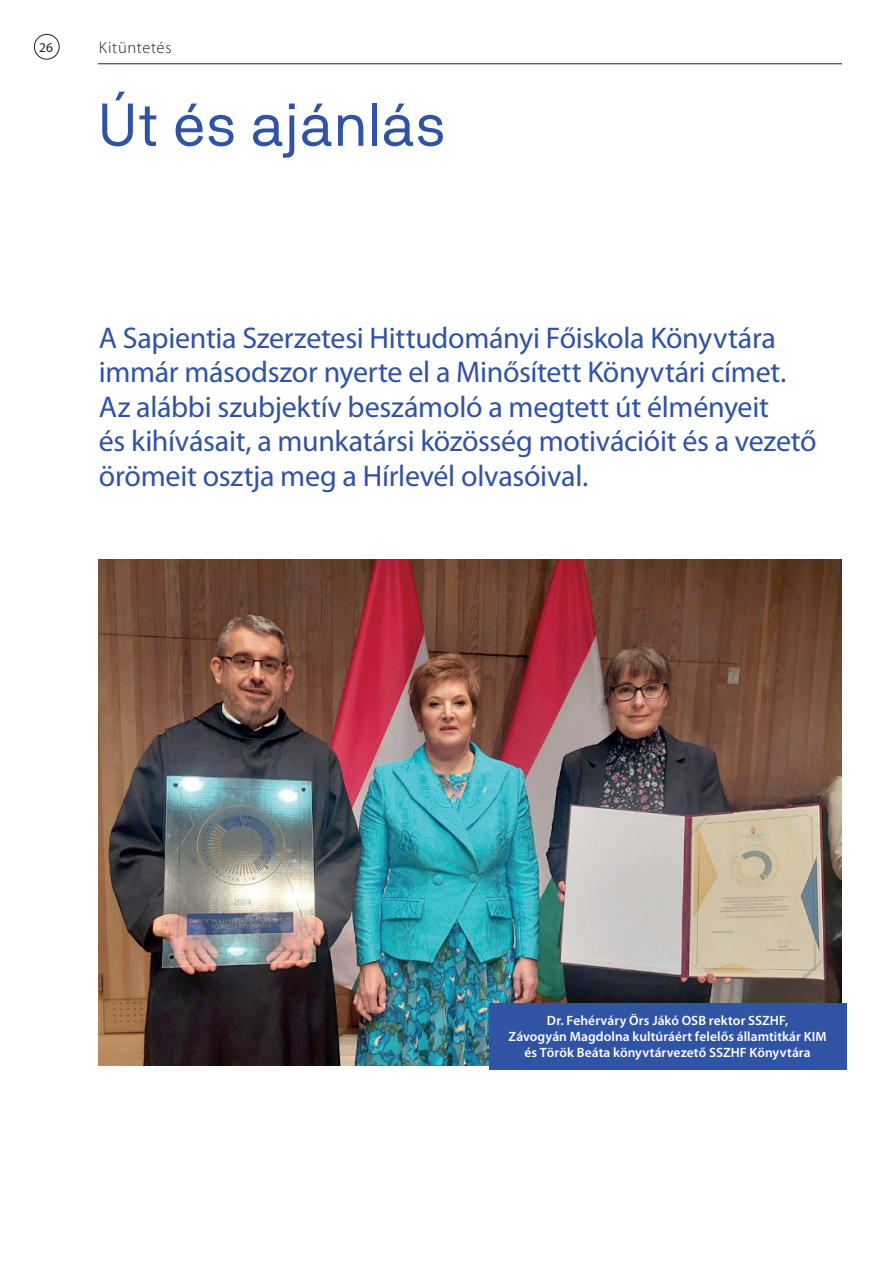
<style>
.page{position:relative;width:893px;height:1263px;background:#fff}
.page>*{position:absolute;margin:0;border:0;box-sizing:border-box;transform-origin:0 0}
.t1{font:60px "NB Akademie Pro Regular";color:#3153a4}
.t2{font:30px/34.5px "Myriad Pro";letter-spacing:-.01em;color:#3153a4}
.t3{font:300 16.5px "Myriad Pro";letter-spacing:.04em;color:#231f20}
.t4{font:600 13.5px/16.2px "Myriad Pro";letter-spacing:.005em;color:#fff;text-align:center}
.t5{font:13.5px "Myriad Pro";color:#231f20}
</style>
<div class="page">
<div style="left:34px;top:34px;width:26px;height:26px;border:1px solid #231f20;border-radius:50%"></div>
<hr style="left:98px;top:63px;width:744px;height:1px;background:#231f20">
<img style="left:99px;top:559px;width:743px;height:506px">
<div style="left:489px;top:1003px;width:357px;height:66px;background:#3153a4"></div>
<p class="t5" style="left:39px;top:40px;width:15px">26</p>
<p class="t3" style="left:99px;top:39px;width:74px">Kitüntetés</p>
<h1 class="t1" style="left:98px;top:89px;width:349px">Út és ajánlás</h1>
<p class="t2" style="left:99px;top:321px;width:719px">A Sapientia Szerzetesi Hittudományi Főiskola Könyvtára immár másodszor nyerte el a Minősített Könyvtári címet.<br>Az alábbi szubjektív beszámoló a megtett út élményeit<br>és kihívásait, a munkatársi közösség motivációit és a vezető örömeit osztja meg a Hírlevél olvasóival.</p>
<p class="t4" style="left:508px;top:1012px;width:320px">Dr. Fehérváry Örs Jákó OSB rektor SSZHF,<br>Závogyán Magdolna kultúráért felelős államtitkár KIM és Török Beáta könyvtárvezető SSZHF Könyvtára</p>
</div>
